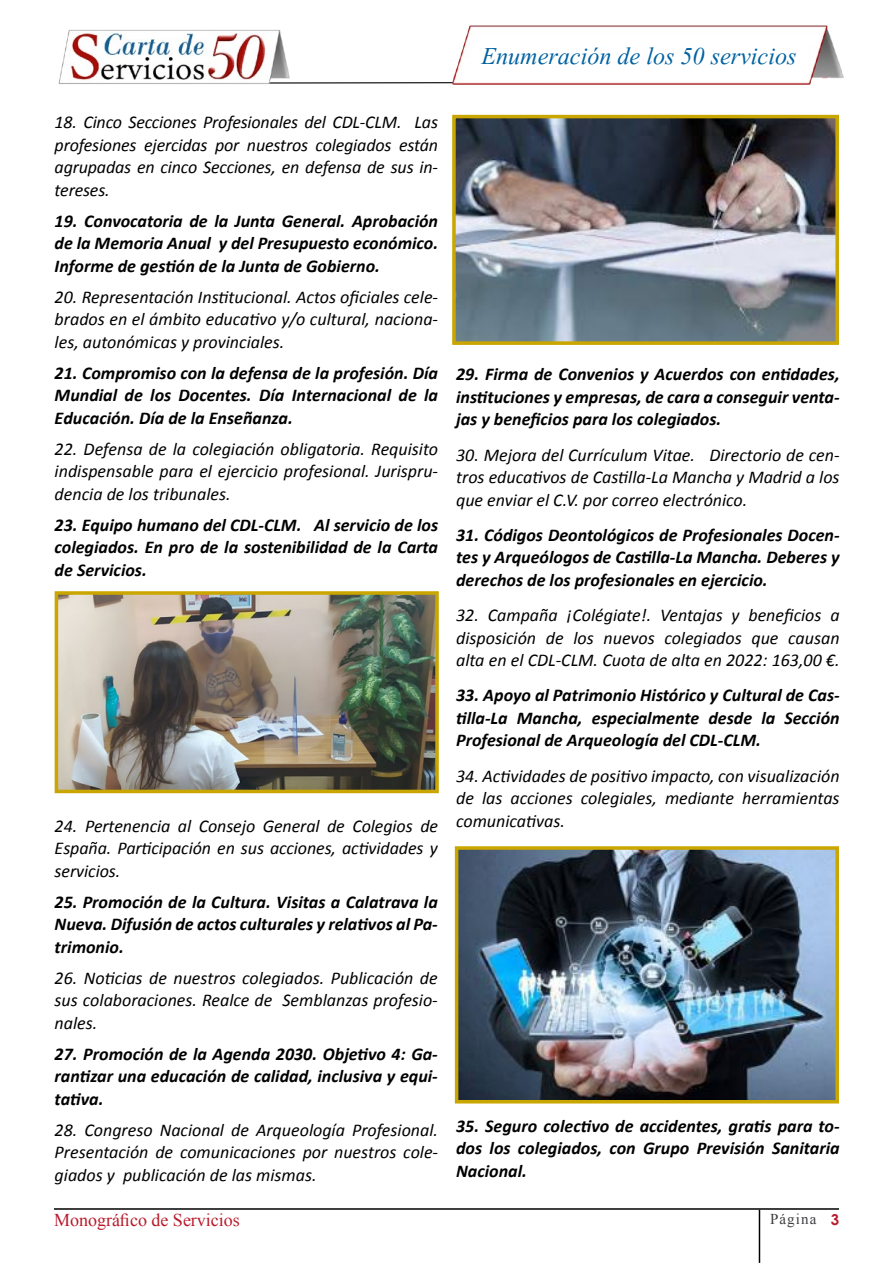
<style>
.page{position:relative;width:893px;height:1263px;background:#fff}
.page>*{position:absolute;margin:0;border:0;box-sizing:border-box;transform-origin:0 0}
.t1{font:30px "Vijaya";color:#0062a1}
.t2{font:italic 18px/22.5px "Calibri";color:#000;text-align:justify}
.t3{font:italic 700 18px/22.5px "Calibri";color:#000;text-align:justify}
.t4{font:18px "Times New Roman";color:#b81b2b}
.t5{font:15px "Times New Roman";letter-spacing:.075em;color:#3e3d40}
.s1{font-family:"Century Gothic";font-weight:700;color:#b81b2b}
</style>
<div class="page">
<svg style="left:299px;top:82px;width:152px;height:2px"></svg>
<img style="left:58px;top:29px;width:241px;height:55px">
<img style="left:451px;top:25px;width:393px;height:59px">
<hr style="left:759px;top:1210px;width:1px;height:53px;background:#000">
<hr style="left:54px;top:1208px;width:785px;height:2px;background:#000">
<img style="left:457px;top:120px;width:377px;height:220px">
<div style="left:452px;top:115px;width:387px;height:230px;border:4px solid #caa600"></div>
<img style="left:60px;top:596px;width:374px;height:192px">
<div style="left:55px;top:591px;width:384px;height:202px;border:4px solid #caa600"></div>
<img style="left:460px;top:851px;width:374px;height:247px">
<div style="left:455px;top:846px;width:384px;height:257px;border:4px solid #caa600"></div>
<h1 class="t1" style="left:481px;top:32px;width:317px">Enumeración de los 50 servicios</h1>
<p class="t2" style="left:55px;top:110px;width:385px">18. Cinco Secciones Profesionales del CDL-CLM. Las profesiones ejercidas por nuestros colegiados están agrupadas en cinco Secciones, en defensa de sus in&shy;tereses.</p>
<p class="t3" style="left:55px;top:210px;width:385px">19. Convocatoria de la Junta General. Aprobación de la Memoria Anual y del Presupuesto económico.<br>Informe de gestión de la Junta de Gobierno.</p>
<p class="t2" style="left:55px;top:285px;width:385px">20. Representación Institucional. Actos oficiales cele&shy;brados en el ámbito educativo y/o cultural, naciona&shy;les, autonómicas y provinciales.</p>
<p class="t3" style="left:55px;top:362px;width:385px">21. Compromiso con la defensa de la profesión. Día Mundial de los Docentes. Día Internacional de la Educación. Día de la Enseñanza.</p>
<p class="t2" style="left:55px;top:437px;width:385px">22. Defensa de la colegiación obligatoria. Requisito indispensable para el ejercicio profesional. Jurispru&shy;dencia de los tribunales.</p>
<p class="t3" style="left:55px;top:514px;width:385px">23. Equipo humano del CDL-CLM. Al servicio de los colegiados. En pro de la sostenibilidad de la Carta de Servicios.</p>
<p class="t2" style="left:55px;top:814px;width:385px">24. Pertenencia al Consejo General de Colegios de España. Participación en sus acciones, actividades y servicios.</p>
<p class="t3" style="left:55px;top:891px;width:385px">25. Promoción de la Cultura. Visitas a Calatrava la Nueva. Difusión de actos culturales y relativos al Pa&shy;trimonio.</p>
<p class="t2" style="left:55px;top:966px;width:385px">26. Noticias de nuestros colegiados. Publicación de sus colaboraciones. Realce de Semblanzas profesio&shy;nales.</p>
<p class="t3" style="left:55px;top:1043px;width:385px">27. Promoción de la Agenda 2030. Objetivo 4: Ga&shy;rantizar una educación de calidad, inclusiva y equi&shy;tativa.</p>
<p class="t2" style="left:55px;top:1118px;width:385px">28. Congreso Nacional de Arqueología Profesional.<br>Presentación de comunicaciones por nuestros cole&shy;giados y publicación de las mismas.</p>
<p class="t3" style="left:456px;top:363px;width:385px">29. Firma de Convenios y Acuerdos con entidades, instituciones y empresas, de cara a conseguir venta&shy;jas y beneficios para los colegiados.</p>
<p class="t2" style="left:456px;top:443px;width:385px">30. Mejora del Currículum Vitae. Directorio de cen&shy;tros educativos de Castilla-La Mancha y Madrid a los que enviar el C.V. por correo electrónico.</p>
<p class="t3" style="left:456px;top:524px;width:385px">31. Códigos Deontológicos de Profesionales Docen&shy;tes y Arqueólogos de Castilla-La Mancha. Deberes y derechos de los profesionales en ejercicio.</p>
<p class="t2" style="left:456px;top:603px;width:385px">32. Campaña ¡Colégiate!. Ventajas y beneficios a disposición de los nuevos colegiados que causan alta en el CDL-CLM. Cuota de alta en 2022: 163,00 €.</p>
<p class="t3" style="left:456px;top:684px;width:385px">33. Apoyo al Patrimonio Histórico y Cultural de Cas&shy;tilla-La Mancha, especialmente desde la Sección Profesional de Arqueología del CDL-CLM.</p>
<p class="t2" style="left:456px;top:764px;width:385px">34. Actividades de positivo impacto, con visualización de las acciones colegiales, mediante herramientas comunicativas.</p>
<p class="t3" style="left:456px;top:1115px;width:385px">35. Seguro colectivo de accidentes, gratis para to&shy;dos los colegiados, con Grupo Previsión Sanitaria Nacional.</p>
<p class="t4" style="left:54px;top:1207px;width:187px">Monográfico de Servicios</p>
<p class="t5" style="left:770px;top:1208px;width:71px">Página <span class="s1">3</span></p>
</div>
